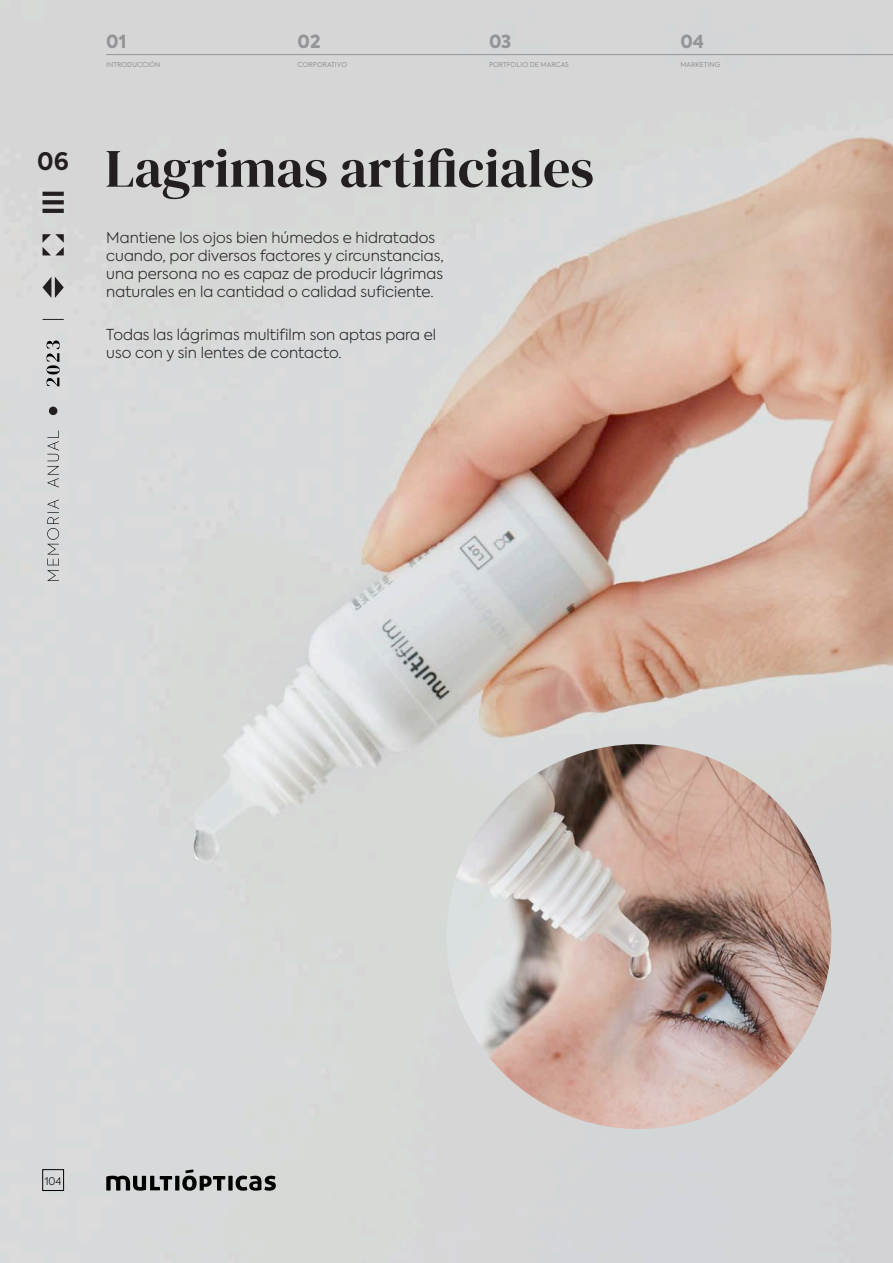
<style>
.page{position:relative;width:893px;height:1263px;background:#fff}
.page>*{position:absolute;margin:0;border:0;box-sizing:border-box;transform-origin:0 0}
.TEXTO_DE_PÁRRAFO{font:54px "DM Serif Display";color:#231f20}
.TEXTO_DE_PÁRRAFO-2{font:700 24px "Axiforma";color:#231f20}
.t1{font:800 18px "Axiforma";color:#939598}
.TEXTO_DE_PÁRRAFO-3{font:300 15px/18px "Axiforma";color:#231f20}
.t2{font:300 10.5px "Axiforma";color:#000}
.t3{font:6.75px "Axiforma";color:#939598}
</style>
<div class="page">
<img style="left:0;top:0;width:893px;height:1263px">
<svg style="left:43px;top:192px;width:21px;height:4px"></svg>
<svg style="left:43px;top:200px;width:21px;height:4px"></svg>
<hr style="left:43px;top:209px;width:21px;height:4px;background:#231f20">
<svg style="left:43px;top:234px;width:21px;height:21px"></svg>
<svg style="left:43px;top:277px;width:21px;height:21px"></svg>
<div style="left:43px;top:1169px;width:21px;height:22px;border:1px solid #000"></div>
<svg style="left:106px;top:1169px;width:170px;height:22px;background:#888b8b"></svg>
<svg style="left:47px;top:340px;width:13px;height:46px"></svg>
<svg style="left:47px;top:431px;width:12px;height:150px;background:#bec0c0"></svg>
<div style="left:49px;top:407px;width:8px;height:8px;background:#231f20;border-radius:50%"></div>
<svg style="left:43px;top:319px;width:21px;height:1px"></svg>
<hr style="left:106px;top:54px;width:787px;height:1px;background:#939598">
<img style="left:446px;top:744px;width:385px;height:385px;border-radius:192px">
<p class="t1" style="left:106px;top:29px;width:22px">01</p>
<p class="t1" style="left:298px;top:29px;width:24px">02</p>
<p class="t1" style="left:489px;top:29px;width:24px">03</p>
<p class="t1" style="left:680px;top:29px;width:25px">04</p>
<p class="t3" style="left:106px;top:60px;width:56px">INTRODUCCIÓN</p>
<p class="t3" style="left:298px;top:60px;width:51px">CORPORATIVO</p>
<p class="t3" style="left:489px;top:60px;width:81px">PORTFOLIO DE MARCAS</p>
<p class="t3" style="left:680px;top:60px;width:41px">MARKETING</p>
<p class="TEXTO_DE_PÁRRAFO-2" style="left:37px;top:145px;width:33px">06</p>
<p class="TEXTO_DE_PÁRRAFO" style="left:105px;top:137px;width:490px">Lagrimas artificiales</p>
<p class="TEXTO_DE_PÁRRAFO-3" style="left:106px;top:228px;width:339px">Mantiene los ojos bien húmedos e hidratados cuando, por diversos factores y circunstancias, una persona no es capaz de producir lágrimas naturales en la cantidad o calidad suficiente.</p>
<p class="TEXTO_DE_PÁRRAFO-3" style="left:106px;top:326px;width:331px">Todas las lágrimas multifilm son aptas para el uso con y sin lentes de contacto.</p>
<p class="t2" style="left:45px;top:1175px;width:18px">104</p>
</div>
